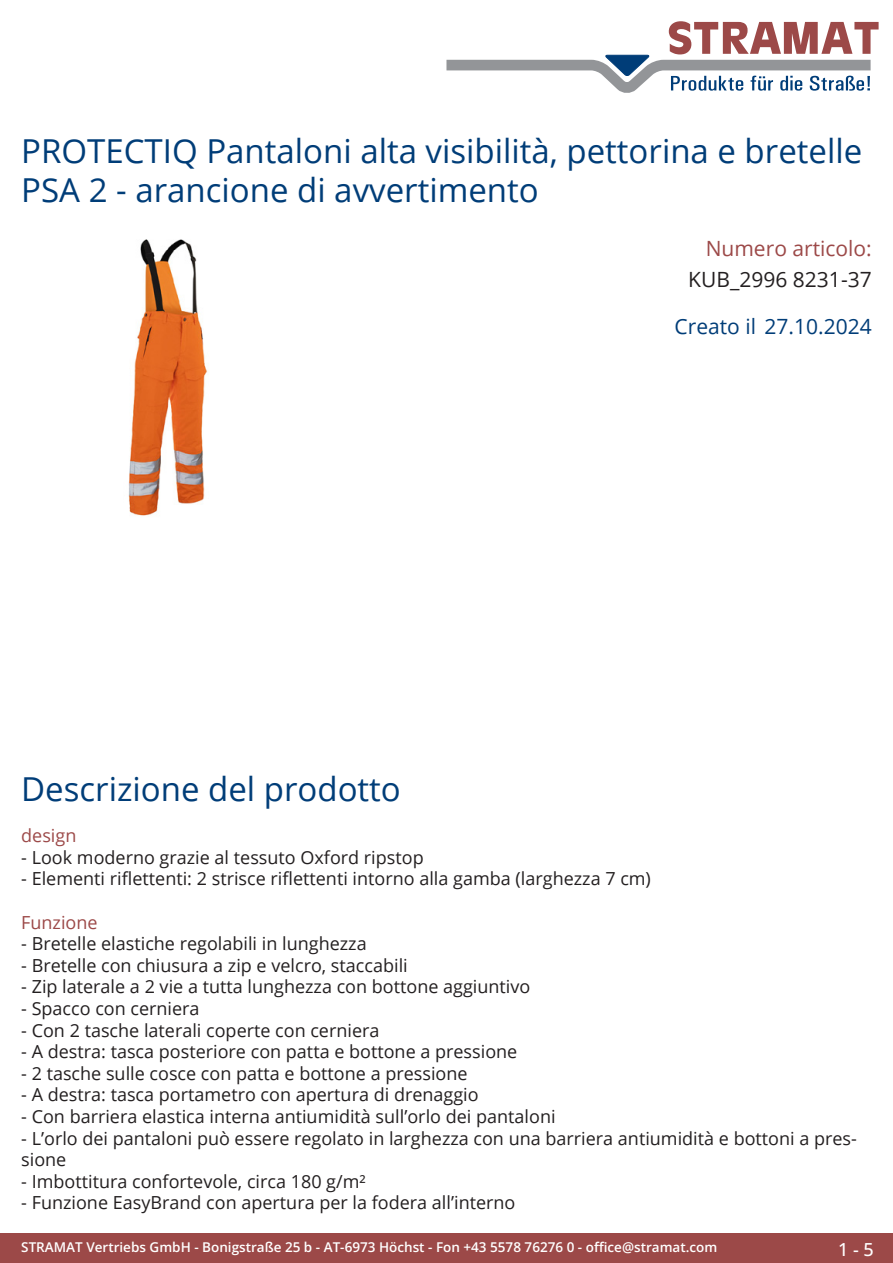
<style>
.page{position:relative;width:893px;height:1263px;background:#fff}
.page>*{position:absolute;margin:0;border:0;box-sizing:border-box;transform-origin:0 0}
.Produkttitel{font:33px/39.6px "Open Sans";color:#003d78}
.Erstellungsdatum{font:21px "Open Sans";color:#003d78}
.TechDaten_Überschrif{font:21px "Open Sans";color:#9c4948}
.TechDaten_Inhalt{font:21px "Open Sans";color:#231f20}
.Beschreibung_Text{font:18px/21.6px "Open Sans";color:#231f20}
.Beschreibung_Text-2{font:18px "Open Sans";color:#9c4948}
.t1{font:500 18px "Open Sans";color:#fff}
.t2{font:600 13.5px "Open Sans";color:#fff}
</style>
<div class="page">
<div style="left:0;top:1233px;width:893px;height:30px;background:#9c4948"></div>
<svg style="left:446px;top:21px;width:433px;height:72px"></svg>
<img style="left:128px;top:239px;width:80px;height:277px">
<p class="Produkttitel" style="left:21px;top:130px;width:842px">PROTECTIQ Pantaloni alta visibilità, pettorina e bretelle<br>PSA 2 - arancione di avvertimento</p>
<p class="TechDaten_Überschrif" style="left:706px;top:234px;width:167px">Numero articolo:</p>
<p class="TechDaten_Inhalt" style="left:688px;top:265px;width:185px">KUB_2996 8231-37</p>
<p class="Erstellungsdatum" style="left:674px;top:312px;width:199px">Creato il 27.10.2024</p>
<p class="Produkttitel" style="left:21px;top:768px;width:381px">Descrizione del prodotto</p>
<p class="Beschreibung_Text-2" style="left:21px;top:823px;width:57px">design</p>
<p class="Beschreibung_Text" style="left:21px;top:846px;width:404px">- Look moderno grazie al tessuto Oxford ripstop</p>
<p class="Beschreibung_Text" style="left:21px;top:867px;width:631px">- Elementi riflettenti: 2 strisce riflettenti intorno alla gamba (larghezza 7 cm)</p>
<p class="Beschreibung_Text-2" style="left:21px;top:910px;width:78px">Funzione</p>
<p class="Beschreibung_Text" style="left:21px;top:932px;width:347px">- Bretelle elastiche regolabili in lunghezza</p>
<p class="Beschreibung_Text" style="left:21px;top:954px;width:388px">- Bretelle con chiusura a zip e velcro, staccabili</p>
<p class="Beschreibung_Text" style="left:21px;top:975px;width:511px">- Zip laterale a 2 vie a tutta lunghezza con bottone aggiuntivo</p>
<p class="Beschreibung_Text" style="left:21px;top:997px;width:180px">- Spacco con cerniera</p>
<p class="Beschreibung_Text" style="left:21px;top:1019px;width:360px">- Con 2 tasche laterali coperte con cerniera</p>
<p class="Beschreibung_Text" style="left:21px;top:1040px;width:498px">- A destra: tasca posteriore con patta e bottone a pressione</p>
<p class="Beschreibung_Text" style="left:21px;top:1062px;width:448px">- 2 tasche sulle cosce con patta e bottone a pressione</p>
<p class="Beschreibung_Text" style="left:21px;top:1083px;width:459px">- A destra: tasca portametro con apertura di drenaggio</p>
<p class="Beschreibung_Text" style="left:21px;top:1105px;width:536px">- Con barriera elastica interna antiumidità sull’orlo dei pantaloni</p>
<p class="Beschreibung_Text" style="left:21px;top:1127px;width:836px">- L’orlo dei pantaloni può essere regolato in larghezza con una barriera antiumidità e bottoni a pres&shy;sione</p>
<p class="Beschreibung_Text" style="left:21px;top:1170px;width:346px">- Imbottitura confortevole, circa 180 g/m²</p>
<p class="Beschreibung_Text" style="left:21px;top:1191px;width:496px">- Funzione EasyBrand con apertura per la fodera all’interno</p>
<p class="t2" style="left:21px;top:1238px;width:698px">STRAMAT Vertriebs GmbH - Bonigstraße 25 b - AT-6973 Höchst - Fon +43 5578 76276 0 - office@stramat.com</p>
<p class="t1" style="left:838px;top:1237px;width:37px">1 - 5</p>
</div>
